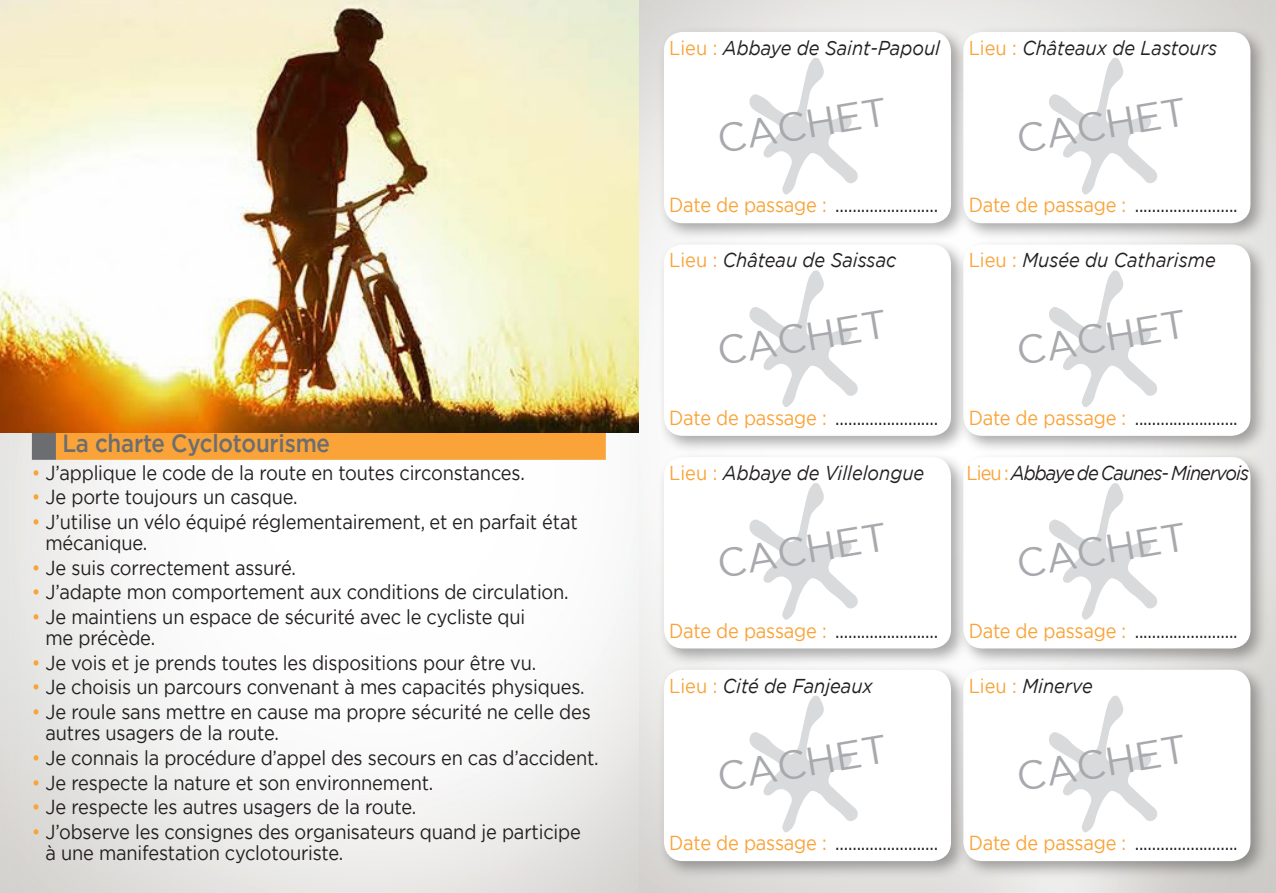
<style>
.page{position:relative;width:1276px;height:893px;background:#fff}
.page>*{position:absolute;margin:0;border:0;box-sizing:border-box;transform-origin:0 0}
.t1{font:39.6px "Gotham";color:#a8a9ad}
.t2{font:500 24.75px "Gotham";letter-spacing:-.01em;color:#6c6d70;scale:.9 1}
.t3{font:20.25px/21.4px "Gotham";letter-spacing:-.01em;color:#231f20;scale:.9 1}
.t4{font:italic 20.03px "Gotham";color:#231f20;scale:.91 1}
.t5{font:italic 20.03px "Gotham";letter-spacing:-.05em;color:#231f20;scale:.91 1}
.s1{color:#f9a338}
.s2{font-style:normal;color:#f9a338}
</style>
<div class="page">
<img style="left:0;top:0;width:1276px;height:893px">
<div style="left:32px;top:431px;width:24px;height:29px;background:#6c6d70"></div>
<div style="left:56px;top:431px;width:550px;height:29px;background:#f9a338"></div>
<img style="left:0;top:0;width:638px;height:432px">
<div style="left:658px;top:26px;width:312px;height:216px;background:#231f20;opacity:.38"></div>
<div style="left:664px;top:32px;width:287px;height:191px;background:#fff;border-radius:19px"></div>
<svg style="left:749px;top:58px;width:109px;height:137px"></svg>
<div style="left:957px;top:26px;width:312px;height:216px;background:#231f20;opacity:.38"></div>
<div style="left:963px;top:32px;width:287px;height:191px;background:#fff;border-radius:19px"></div>
<svg style="left:1049px;top:58px;width:108px;height:137px"></svg>
<div style="left:658px;top:239px;width:312px;height:216px;background:#231f20;opacity:.38"></div>
<div style="left:664px;top:244px;width:287px;height:192px;background:#fff;border-radius:19px"></div>
<svg style="left:749px;top:270px;width:109px;height:137px"></svg>
<div style="left:957px;top:239px;width:312px;height:216px;background:#231f20;opacity:.38"></div>
<div style="left:963px;top:244px;width:287px;height:192px;background:#fff;border-radius:19px"></div>
<svg style="left:1049px;top:270px;width:108px;height:137px"></svg>
<div style="left:658px;top:451px;width:312px;height:216px;background:#231f20;opacity:.38"></div>
<div style="left:664px;top:457px;width:287px;height:191px;background:#fff;border-radius:19px"></div>
<svg style="left:749px;top:483px;width:109px;height:137px"></svg>
<div style="left:957px;top:451px;width:312px;height:216px;background:#231f20;opacity:.38"></div>
<div style="left:963px;top:457px;width:287px;height:191px;background:#fff;border-radius:19px"></div>
<svg style="left:1049px;top:483px;width:108px;height:137px"></svg>
<div style="left:658px;top:664px;width:312px;height:216px;background:#231f20;opacity:.38"></div>
<div style="left:664px;top:670px;width:287px;height:191px;background:#fff;border-radius:19px"></div>
<svg style="left:749px;top:695px;width:109px;height:137px"></svg>
<div style="left:957px;top:664px;width:312px;height:216px;background:#231f20;opacity:.38"></div>
<div style="left:963px;top:670px;width:287px;height:191px;background:#fff;border-radius:19px"></div>
<svg style="left:1049px;top:695px;width:108px;height:137px"></svg>
<p class="t2" style="left:62px;top:427px;width:299px">La charte Cyclotourisme</p>
<p class="t3" style="left:32px;top:461px;width:549px"><span class="s1">•</span> J’applique le code de la route en toutes circonstances.</p>
<p class="t3" style="left:32px;top:486px;width:297px"><span class="s1">•</span> Je porte toujours un casque.</p>
<p class="t3" style="left:45px;top:511px;width:593px;text-indent:-14px"><span class="s1">•</span> J’utilise un vélo équipé réglementairement, et en parfait état mécanique.</p>
<p class="t3" style="left:32px;top:556px;width:295px"><span class="s1">•</span> Je suis correctement assuré.</p>
<p class="t3" style="left:32px;top:581px;width:598px"><span class="s1">•</span> J’adapte mon comportement aux conditions de circulation.</p>
<p class="t3" style="left:45px;top:606px;width:535px;text-indent:-14px"><span class="s1">•</span> Je maintiens un espace de sécurité avec le cycliste qui me précède.</p>
<p class="t3" style="left:32px;top:652px;width:562px"><span class="s1">•</span> Je vois et je prends toutes les dispositions pour être vu.</p>
<p class="t3" style="left:32px;top:676px;width:616px"><span class="s1">•</span> Je choisis un parcours convenant à mes capacités physiques.</p>
<p class="t3" style="left:45px;top:701px;width:607px;text-indent:-14px"><span class="s1">•</span> Je roule sans mettre en cause ma propre sécurité ne celle des autres usagers de la route.</p>
<p class="t3" style="left:32px;top:747px;width:631px"><span class="s1">•</span> Je connais la procédure d’appel des secours en cas d’accident.</p>
<p class="t3" style="left:32px;top:771px;width:447px"><span class="s1">•</span> Je respecte la nature et son environnement.</p>
<p class="t3" style="left:32px;top:796px;width:429px"><span class="s1">•</span> Je respecte les autres usagers de la route.</p>
<p class="t3" style="left:45px;top:820px;width:596px;text-indent:-14px"><span class="s1">•</span> J’observe les consignes des organisateurs quand je participe à une manifestation cyclotouriste.</p>
<p class="t4" style="left:669px;top:35px;width:299px"><span class="s2">Lieu :</span> Abbaye de Saint-Papoul</p>
<p class="t4" style="left:968px;top:35px;width:275px"><span class="s2">Lieu :</span> Châteaux de Lastours</p>
<h1 class="t1" style="left:713px;top:115px;width:173px;rotate:-10deg">CACHET</h1>
<h1 class="t1" style="left:1012px;top:115px;width:173px;rotate:-10deg">CACHET</h1>
<p class="t3" style="left:669px;top:194px;width:300px"><span class="s1">Date de passage :</span> ........................</p>
<p class="t3" style="left:968px;top:194px;width:300px"><span class="s1">Date de passage :</span> ........................</p>
<p class="t4" style="left:669px;top:248px;width:251px"><span class="s2">Lieu :</span> Château de Saissac</p>
<p class="t4" style="left:968px;top:248px;width:273px"><span class="s2">Lieu :</span> Musée du Catharisme</p>
<h1 class="t1" style="left:713px;top:327px;width:173px;rotate:-10deg">CACHET</h1>
<h1 class="t1" style="left:1012px;top:327px;width:173px;rotate:-10deg">CACHET</h1>
<p class="t3" style="left:669px;top:407px;width:300px"><span class="s1">Date de passage :</span> ........................</p>
<p class="t3" style="left:968px;top:407px;width:300px"><span class="s1">Date de passage :</span> ........................</p>
<p class="t4" style="left:669px;top:460px;width:282px"><span class="s2">Lieu :</span> Abbaye de Villelongue</p>
<p class="t5" style="left:966px;top:460px;width:312px"><span class="s2">Lieu :</span> Abbaye de Caunes- Minervois</p>
<h1 class="t1" style="left:713px;top:540px;width:173px;rotate:-10deg">CACHET</h1>
<h1 class="t1" style="left:1012px;top:540px;width:173px;rotate:-10deg">CACHET</h1>
<p class="t3" style="left:669px;top:619px;width:300px"><span class="s1">Date de passage :</span> ........................</p>
<p class="t3" style="left:968px;top:619px;width:300px"><span class="s1">Date de passage :</span> ........................</p>
<p class="t4" style="left:669px;top:673px;width:225px"><span class="s2">Lieu :</span> Cité de Fanjeaux</p>
<p class="t4" style="left:968px;top:673px;width:138px"><span class="s2">Lieu :</span> Minerve</p>
<h1 class="t1" style="left:713px;top:752px;width:173px;rotate:-10deg">CACHET</h1>
<h1 class="t1" style="left:1012px;top:752px;width:173px;rotate:-10deg">CACHET</h1>
<p class="t3" style="left:669px;top:832px;width:300px"><span class="s1">Date de passage :</span> ........................</p>
<p class="t3" style="left:968px;top:832px;width:300px"><span class="s1">Date de passage :</span> ........................</p>
</div>
